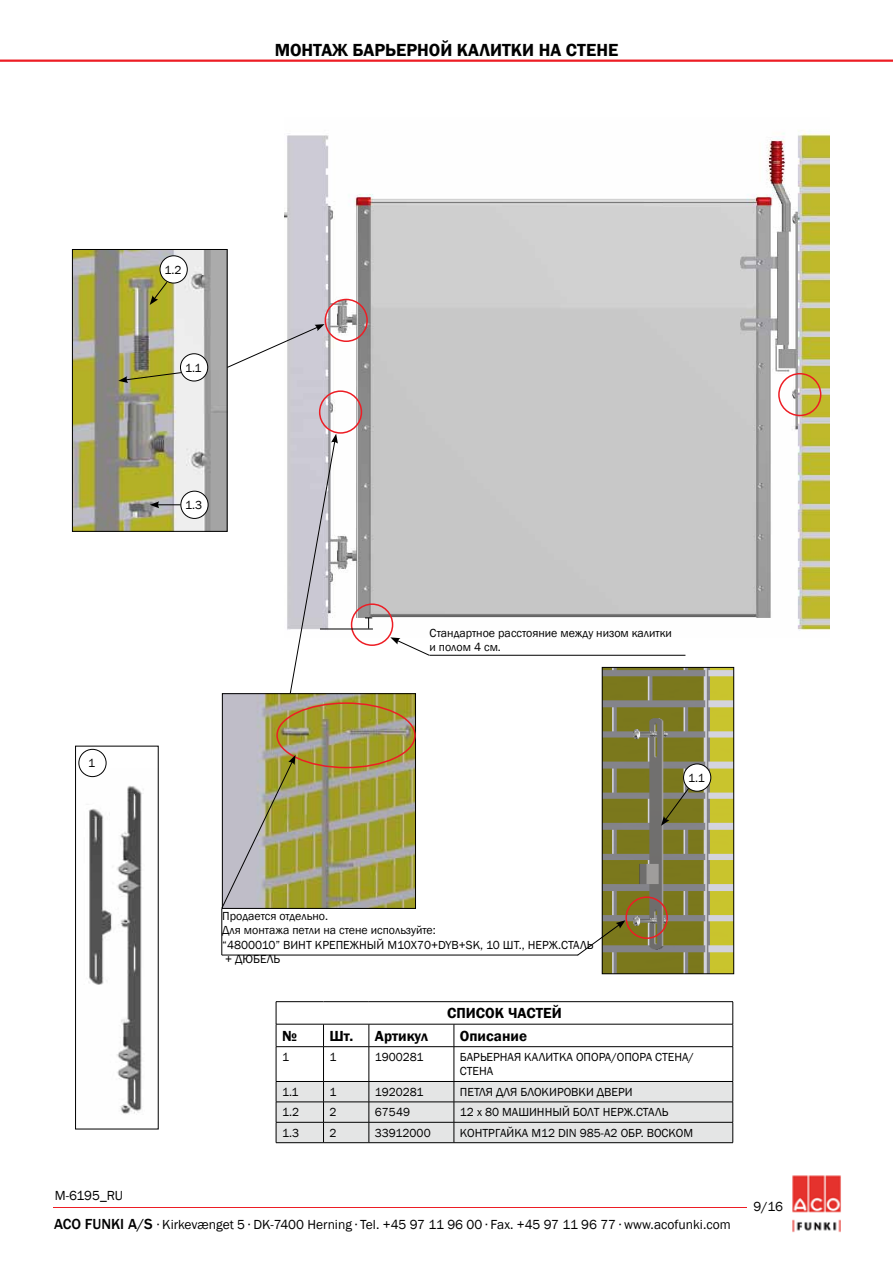
<style>
.page{position:relative;width:893px;height:1263px;background:#fff}
.page>*{position:absolute;margin:0;border:0;box-sizing:border-box;transform-origin:0 0}
.t1{font:600 18px "Franklin Gothic";color:#000}
.t2{font:600 15px "Franklin Gothic";color:#000}
.t3{font:13.5px "Franklin Gothic";color:#000}
.t4{font:12px/14.4px "Franklin Gothic";color:#000}
.s1{font-weight:500;font-size:15px}
</style>
<div class="page">
<hr style="left:0;top:60px;width:893px;height:2px;background:#ed1d24">
<img style="left:792px;top:1175px;width:49px;height:58px">
<hr style="left:53px;top:1207px;width:693px;height:1px;background:#ed1d24">
<img style="left:284px;top:130px;width:545px;height:507px">
<img style="left:79px;top:769px;width:65px;height:346px">
<div style="left:75px;top:746px;width:83px;height:383px;border:1px solid #000"></div>
<img style="left:224px;top:695px;width:190px;height:211px">
<div style="left:222px;top:693px;width:194px;height:215px;border:1px solid #000"></div>
<div style="left:319px;top:390px;width:43px;height:44px;border:2px solid #ed1d24;border-radius:50%"></div>
<div style="left:325px;top:299px;width:43px;height:43px;border:2px solid #ed1d24;border-radius:50%"></div>
<div style="left:778px;top:373px;width:43px;height:43px;border:2px solid #ed1d24;border-radius:50%"></div>
<img style="left:604px;top:669px;width:128px;height:303px">
<div style="left:602px;top:667px;width:132px;height:307px;border:1px solid #000"></div>
<div style="left:683px;top:764px;width:28px;height:27px;background:#fff;border-radius:50%"></div>
<div style="left:683px;top:764px;width:28px;height:27px;border:1px solid #000;border-radius:50%"></div>
<svg style="left:661px;top:787px;width:29px;height:39px"></svg>
<img style="left:74px;top:251px;width:151px;height:278px">
<div style="left:72px;top:249px;width:155px;height:282px;border:1px solid #000"></div>
<div style="left:160px;top:256px;width:27px;height:27px;background:#fff;border-radius:50%"></div>
<div style="left:160px;top:256px;width:27px;height:27px;border:1px solid #000;border-radius:50%"></div>
<div style="left:181px;top:491px;width:27px;height:27px;background:#fff;border-radius:50%"></div>
<div style="left:181px;top:491px;width:27px;height:28px;border:1px solid #000;border-radius:50%"></div>
<div style="left:180px;top:354px;width:28px;height:27px;background:#fff;border-radius:50%"></div>
<div style="left:180px;top:354px;width:28px;height:27px;border:1px solid #000;border-radius:50%"></div>
<svg style="left:118px;top:372px;width:64px;height:11px"></svg>
<svg style="left:150px;top:281px;width:18px;height:24px"></svg>
<svg style="left:150px;top:501px;width:31px;height:7px"></svg>
<svg style="left:226px;top:324px;width:99px;height:44px"></svg>
<svg style="left:289px;top:434px;width:49px;height:260px"></svg>
<svg style="left:365px;top:617px;width:7px;height:12px"></svg>
<div style="left:351px;top:603px;width:42px;height:43px;border:2px solid #ed1d24;border-radius:50%"></div>
<hr style="left:320px;top:629px;width:53px;height:1px;background:#000">
<div style="left:625px;top:896px;width:43px;height:43px;border:2px solid #ed1d24;border-radius:50%"></div>
<div style="left:79px;top:749px;width:27px;height:28px;background:#fff;border-radius:50%"></div>
<div style="left:79px;top:749px;width:27px;height:28px;border:1px solid #000;border-radius:50%"></div>
<hr style="left:276px;top:1001px;width:47px;height:1px;background:#000">
<hr style="left:323px;top:1001px;width:46px;height:1px;background:#000">
<hr style="left:369px;top:1001px;width:85px;height:1px;background:#000">
<hr style="left:454px;top:1001px;width:279px;height:1px;background:#000">
<hr style="left:276px;top:1024px;width:47px;height:1px;background:#000">
<svg style="left:276px;top:1002px;width:1px;height:44px"></svg>
<hr style="left:323px;top:1024px;width:46px;height:1px;background:#000">
<svg style="left:323px;top:1024px;width:1px;height:22px"></svg>
<hr style="left:369px;top:1024px;width:85px;height:1px;background:#000">
<svg style="left:369px;top:1024px;width:1px;height:22px"></svg>
<hr style="left:454px;top:1024px;width:279px;height:1px;background:#000">
<svg style="left:454px;top:1024px;width:1px;height:22px"></svg>
<svg style="left:732px;top:1002px;width:1px;height:44px"></svg>
<hr style="left:276px;top:1046px;width:47px;height:1px;background:#000">
<hr style="left:276px;top:1047px;width:1px;height:34px;background:#000">
<hr style="left:323px;top:1046px;width:46px;height:1px;background:#000">
<hr style="left:323px;top:1047px;width:1px;height:34px;background:#000">
<hr style="left:369px;top:1046px;width:85px;height:1px;background:#000">
<hr style="left:369px;top:1047px;width:1px;height:34px;background:#000">
<hr style="left:454px;top:1046px;width:279px;height:1px;background:#000">
<hr style="left:454px;top:1047px;width:1px;height:34px;background:#000">
<hr style="left:732px;top:1047px;width:1px;height:34px;background:#000">
<svg style="left:276px;top:1081px;width:457px;height:61px"></svg>
<hr style="left:276px;top:1142px;width:47px;height:1px;background:#000">
<hr style="left:323px;top:1142px;width:46px;height:1px;background:#000">
<hr style="left:369px;top:1142px;width:85px;height:1px;background:#000">
<hr style="left:454px;top:1142px;width:279px;height:1px;background:#000">
<div style="left:276px;top:702px;width:140px;height:66px;border:2px solid #ed1d24;border-radius:50%"></div>
<hr style="left:429px;top:655px;width:256px;height:1px;background:#000">
<svg style="left:390px;top:637px;width:40px;height:19px"></svg>
<hr style="left:222px;top:955px;width:356px;height:1px;background:#000">
<hr style="left:221px;top:908px;width:1px;height:47px;background:#000">
<svg style="left:221px;top:755px;width:75px;height:154px"></svg>
<svg style="left:577px;top:920px;width:48px;height:36px"></svg>
<h1 class="t1" style="left:275px;top:39px;width:345px">МОНТАЖ БАРЬЕРНОЙ КАЛИТКИ НА СТЕНЕ</h1>
<p class="t4" style="left:164px;top:263px;width:18px">1.2</p>
<p class="t4" style="left:185px;top:361px;width:18px">1.1</p>
<p class="t4" style="left:185px;top:498px;width:18px">1.3</p>
<p class="t4" style="left:88px;top:756px;width:9px">1</p>
<p class="t4" style="left:429px;top:626px;width:244px">Стандартное расстояние между низом калитки и полом 4 см.</p>
<p class="t4" style="left:688px;top:771px;width:18px">1.1</p>
<p class="t4" style="left:222px;top:909px;width:373px">Продается отдельно.<br>Для монтажа петли на стене используйте:<br>“4800010” ВИНТ КРЕПЕЖНЫЙ M10X70+DYB+SK, 10 ШТ., НЕРЖ.СТАЛЬ + ДЮБЕЛЬ</p>
<p class="t2" style="left:447px;top:1004px;width:116px">СПИСОК ЧАСТЕЙ</p>
<p class="t3" style="left:55px;top:1187px;width:70px">M-6195_RU</p>
<p class="t2" style="left:282px;top:1026px;width:16px">№</p>
<p class="t2" style="left:329px;top:1026px;width:100px">Шт. Артикул</p>
<p class="t2" style="left:460px;top:1026px;width:69px">Описание</p>
<p class="t4" style="left:282px;top:1050px;width:9px">1</p>
<p class="t4" style="left:329px;top:1050px;width:9px">1</p>
<p class="t4" style="left:375px;top:1050px;width:50px">1900281</p>
<p class="t4" style="left:460px;top:1050px;width:236px">БАРЬЕРНАЯ КАЛИТКА ОПОРА/ОПОРА СТЕНА/<br>СТЕНА</p>
<p class="t4" style="left:282px;top:1085px;width:18px">1.1</p>
<p class="t4" style="left:330px;top:1085px;width:9px">1</p>
<p class="t4" style="left:375px;top:1085px;width:50px">1920281</p>
<p class="t4" style="left:460px;top:1085px;width:174px">ПЕТЛЯ ДЛЯ БЛОКИРОВКИ ДВЕРИ</p>
<p class="t4" style="left:282px;top:1105px;width:18px">1.2</p>
<p class="t4" style="left:330px;top:1105px;width:9px">2</p>
<p class="t4" style="left:375px;top:1105px;width:37px">67549</p>
<p class="t4" style="left:460px;top:1105px;width:210px">12 x 80 МАШИННЫЙ БОЛТ НЕРЖ.СТАЛЬ</p>
<p class="t4" style="left:282px;top:1126px;width:18px">1.3</p>
<p class="t4" style="left:330px;top:1126px;width:9px">2</p>
<p class="t4" style="left:375px;top:1126px;width:57px">33912000</p>
<p class="t4" style="left:460px;top:1126px;width:235px">КОНТРГАЙКА M12 DIN 985-A2 ОБР. ВОСКОМ</p>
<p class="t3" style="left:54px;top:1216px;width:678px"><span class="s1">ACO FUNKI A/S</span> ∙ Kirkevænget 5 ∙ DK-7400 Herning ∙ Tel. +45 97 11 96 00 ∙ Fax. +45 97 11 96 77 ∙ www.acofunki.com</p>
<p class="t3" style="left:753px;top:1198px;width:31px">9/16</p>
</div>
